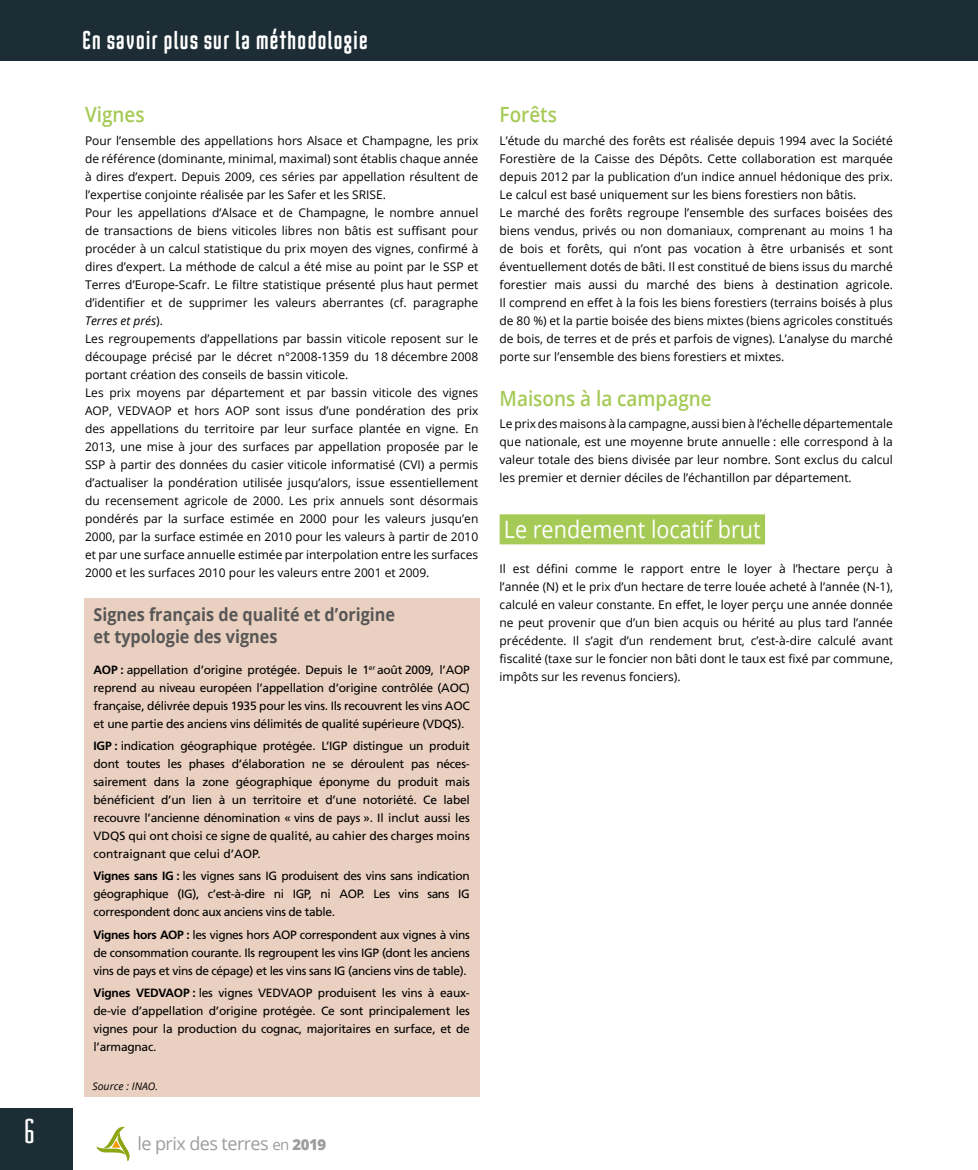
<style>
.page{position:relative;width:978px;height:1170px;background:#fff}
.page>*{position:absolute;margin:0;border:0;box-sizing:border-box;transform-origin:0 0}
.t1{font:36px "Nord";color:#fff}
.t2{font:700 27px "Nord";letter-spacing:.03em;color:#fff;scale:.9 1}
.t3{font:24px "Open Sans";color:#fff;scale:.9 1}
.t4{font:600 21px "Open Sans";color:#a6ca56;scale:.9 1}
.t5{font:700 18px/21.6px "Open Sans";color:#575756;scale:.9 1}
.t6{font:18px "Open Sans";letter-spacing:-.03em;color:#9d9d9c}
.t7{font:12px/18px "Open Sans";color:#000}
.t8{font:12px/18px "Frutiger";letter-spacing:-.02em;color:#000;text-align:justify}
.t9{font:italic 10.5px "Open Sans";color:#000}
.s1{font-style:italic}
.s2{font-weight:700}
.s3{font-size:15px}
.s4{font-weight:800;font-size:15px}
</style>
<div class="page">
<div style="left:0;top:1108px;width:72px;height:61px;background:#1c2d35"></div>
<svg style="left:97px;top:1126px;width:33px;height:34px"></svg>
<div style="left:84px;top:598px;width:395px;height:498px;background:#ead0c0"></div>
<div style="left:500px;top:514px;width:265px;height:30px;background:#a6ca56"></div>
<div style="left:0;top:0;width:978px;height:61px;background:#1c2d35"></div>
<h1 class="t1" style="left:24px;top:1109px;width:13px">6</h1>
<h2 class="t2" style="left:82px;top:24px;width:319px">En savoir plus sur la méthodologie</h2>
<h3 class="t4" style="left:85px;top:100px;width:68px">Vignes</h3>
<p class="t7" style="left:85px;top:131px;width:395px">Pour l’ensemble des appellations hors Alsace et Champagne, les prix de référence (dominante, minimal, maximal) sont établis chaque année à dires d’expert. Depuis 2009, ces séries par appellation résultent de l’expertise conjointe réalisée par les Safer et les SRISE.<br>Pour les appellations d’Alsace et de Champagne, le nombre annuel de transactions de biens viticoles libres non bâtis est suffisant pour procéder à un calcul statistique du prix moyen des vignes, confirmé à dires d’expert. La méthode de calcul a été mise au point par le SSP et Terres d’Europe-Scafr. Le filtre statistique présenté plus haut permet d’identifier et de supprimer les valeurs aberrantes (cf. paragraphe <span class="s1">Terres et prés</span>).<br>Les regroupements d’appellations par bassin viticole reposent sur le découpage précisé par le décret n°2008-1359 du 18 décembre 2008 portant création des conseils de bassin viticole.<br>Les prix moyens par département et par bassin viticole des vignes AOP, VEDVAOP et hors AOP sont issus d’une pondération des prix des appellations du territoire par leur surface plantée en vigne. En 2013, une mise à jour des surfaces par appellation proposée par le SSP à partir des données du casier viticole informatisé (CVI) a permis d’actualiser la pondération utilisée jusqu’alors, issue essentiellement du recensement agricole de 2000. Les prix annuels sont désormais pondérés par la surface estimée en 2000 pour les valeurs jusqu’en 2000, par la surface estimée en 2010 pour les valeurs à partir de 2010 et par une surface annuelle estimée par interpolation entre les surfaces 2000 et les surfaces 2010 pour les valeurs entre 2001 et 2009.</p>
<h3 class="t5" style="left:94px;top:603px;width:337px">Signes français de qualité et d’origine et typologie des vignes</h3>
<p class="t8" style="left:94px;top:660px;width:378px"><span class="s2">AOP :</span> appellation d’origine protégée. Depuis le 1<sup>er</sup> août 2009, l’AOP reprend au niveau européen l’appellation d’origine contrôlée (AOC) française, délivrée depuis 1935 pour les vins. Ils recouvrent les vins AOC et une partie des anciens vins délimités de qualité supérieure (VDQS).</p>
<p class="t8" style="left:94px;top:736px;width:378px"><span class="s2">IGP :</span> indication géographique protégée. L’IGP distingue un produit dont toutes les phases d’élaboration ne se déroulent pas néces&shy;sairement dans la zone géographique éponyme du produit mais bénéficient d’un lien à un territoire et d’une notoriété. Ce label recouvre l’ancienne dénomination « vins de pays ». Il inclut aussi les VDQS qui ont choisi ce signe de qualité, au cahier des charges moins contraignant que celui d’AOP.</p>
<p class="t8" style="left:94px;top:867px;width:378px"><span class="s2">Vignes sans IG :</span> les vignes sans IG produisent des vins sans indication géographique (IG), c’est-à-dire ni IGP, ni AOP. Les vins sans IG correspondent donc aux anciens vins de table.</p>
<p class="t8" style="left:94px;top:925px;width:378px"><span class="s2">Vignes hors AOP :</span> les vignes hors AOP correspondent aux vignes à vins de consommation courante. Ils regroupent les vins IGP (dont les anciens vins de pays et vins de cépage) et les vins sans IG (anciens vins de table).</p>
<p class="t8" style="left:94px;top:983px;width:378px"><span class="s2">Vignes VEDVAOP :</span> les vignes VEDVAOP produisent les vins à eaux&shy;de-vie d’appellation d’origine protégée. Ce sont principalement les vignes pour la production du cognac, majoritaires en surface, et de l’armagnac.</p>
<p class="t9" style="left:92px;top:1078px;width:67px">Source : INAO.</p>
<h3 class="t6" style="left:137px;top:1130px;width:190px">le prix des terres <span class="s3">en</span> <span class="s4">2019</span></h3>
<h3 class="t4" style="left:500px;top:100px;width:65px">Forêts</h3>
<p class="t7" style="left:500px;top:131px;width:395px">L’étude du marché des forêts est réalisée depuis 1994 avec la Société Forestière de la Caisse des Dépôts. Cette collaboration est marquée depuis 2012 par la publication d’un indice annuel hédonique des prix.<br>Le calcul est basé uniquement sur les biens forestiers non bâtis.<br>Le marché des forêts regroupe l’ensemble des surfaces boisées des biens vendus, privés ou non domaniaux, comprenant au moins 1 ha de bois et forêts, qui n’ont pas vocation à être urbanisés et sont éventuellement dotés de bâti. Il est constitué de biens issus du marché forestier mais aussi du marché des biens à destination agricole.<br>Il comprend en effet à la fois les biens forestiers (terrains boisés à plus de 80 %) et la partie boisée des biens mixtes (biens agricoles constitués de bois, de terres et de prés et parfois de vignes). L’analyse du marché porte sur l’ensemble des biens forestiers et mixtes.</p>
<h3 class="t4" style="left:500px;top:384px;width:237px">Maisons à la campagne</h3>
<p class="t7" style="left:500px;top:414px;width:395px;text-align:justify">Le prix des maisons à la campagne, aussi bien à l’échelle départementale que nationale, est une moyenne brute annuelle : elle correspond à la valeur totale des biens divisée par leur nombre. Sont exclus du calcul les premier et dernier déciles de l’échantillon par département.</p>
<h3 class="t3" style="left:504px;top:513px;width:287px">Le rendement locatif brut</h3>
<p class="t7" style="left:500px;top:559px;width:395px;text-align:justify">Il est défini comme le rapport entre le loyer à l’hectare perçu à l’année (N) et le prix d’un hectare de terre louée acheté à l’année (N-1), calculé en valeur constante. En effet, le loyer perçu une année donnée ne peut provenir que d’un bien acquis ou hérité au plus tard l’année précédente. Il s’agit d’un rendement brut, c’est-à-dire calculé avant fiscalité (taxe sur le foncier non bâti dont le taux est fixé par commune, impôts sur les revenus fonciers).</p>
</div>
